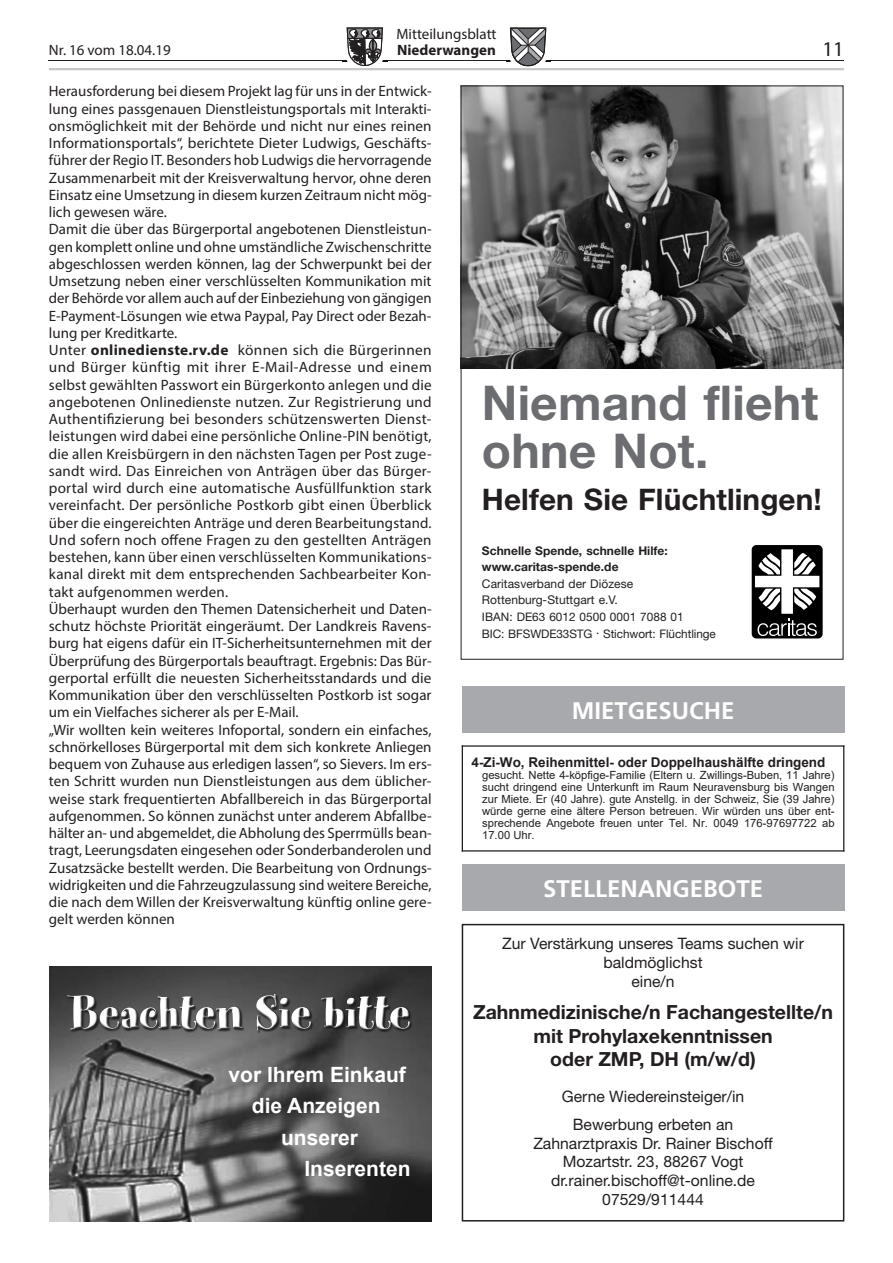
<style>
.page{position:relative;width:893px;height:1263px;background:#fff}
.page>*{position:absolute;margin:0;border:0;box-sizing:border-box;transform-origin:0 0}
.t1{font:700 48px/48px "Helvetica Neue";letter-spacing:.005em;color:#6c6d70}
.t2{font:700 29.7px "Helvetica Neue";letter-spacing:.005em;color:#231f20}
.t3{font:700 24px "Frutiger";color:#fff}
.t4{font:700 24px "Frutiger LT Std";color:#fff}
.t5{font:700 21px "Arial";color:#fff}
.t6{font:700 19.5px/23.4px "Helvetica Neue LT Std";color:#231f20;text-align:center}
.t7{font:700 19.5px "Arial";color:#000}
.t8{font:15.75px/18.9px "Helvetica Neue LT Std";color:#231f20;text-align:center}
.t9{font:15px/17.2px "Myriad Pro";color:#231f20}
.t10{font:700 15px "Myriad Pro";color:#231f20}
.t11{font:700 13.5px "Arial";color:#231f20}
.t12{font:700 12px/16.2px "Helvetica Neue";letter-spacing:.005em;color:#231f20}
.t13{font:12px/16.5px "Helvetica Neue";letter-spacing:.005em;color:#231f20}
.t14{font:11.7px/16.6px "Helvetica Neue";letter-spacing:-.01em;color:#231f20}
.t15{font:11.25px/12px "Arial";color:#231f20;text-align:justify}
.s1{font-weight:700}
</style>
<div class="page">
<hr style="left:49px;top:61px;width:795px;height:1px;background:#231f20">
<img style="left:342px;top:27px;width:45px;height:34px">
<svg style="left:347px;top:28px;width:36px;height:38px"></svg>
<img style="left:506px;top:27px;width:44px;height:40px">
<svg style="left:510px;top:28px;width:36px;height:38px"></svg>
<hr style="left:49px;top:68px;width:795px;height:2px;background:#c7c8ca">
<div style="left:462px;top:686px;width:382px;height:47px;background:#a8a9ad"></div>
<div style="left:462px;top:924px;width:382px;height:297px;border:2px solid #231f20"></div>
<hr style="left:462px;top:850px;width:382px;height:1px;background:#231f20">
<hr style="left:843px;top:745px;width:1px;height:106px;background:#231f20">
<hr style="left:462px;top:745px;width:382px;height:2px;background:#231f20">
<hr style="left:462px;top:745px;width:1px;height:106px;background:#231f20">
<div style="left:462px;top:864px;width:382px;height:47px;background:#a8a9ad"></div>
<img style="left:49px;top:967px;width:383px;height:254px">
<img style="left:67px;top:994px;width:311px;height:37px">
<div style="left:752px;top:545px;width:71px;height:93px;background:#000;border-radius:5px"></div>
<svg style="left:755px;top:549px;width:64px;height:87px"></svg>
<img style="left:463px;top:88px;width:378px;height:280px">
<p class="t9" style="left:396px;top:25px;width:102px">Mitteilungsblatt</p>
<p class="t9" style="left:49px;top:37px;width:198px">Mitteilungsblatt Niederwangen</p>
<p class="t10" style="left:397px;top:41px;width:100px">Niederwangen</p>
<p class="t9" style="left:49px;top:41px;width:123px">Nr. 16 vom 18.04.19</p>
<p class="t9" style="left:49px;top:82px;width:384px">Herausforderung bei diesem Projekt lag für uns in der Entwick&shy;lung eines passgenauen Dienstleistungsportals mit Interakti&shy;onsmöglichkeit mit der Behörde und nicht nur eines reinen Informationsportals“, berichtete Dieter Ludwigs, Geschäfts&shy;führer der Regio IT. Besonders hob Ludwigs die hervorragende Zusammenarbeit mit der Kreisverwaltung hervor, ohne deren Einsatz eine Umsetzung in diesem kurzen Zeitraum nicht mög&shy;lich gewesen wäre.<br>Damit die über das Bürgerportal angebotenen Dienstleistun&shy;gen komplett online und ohne umständliche Zwischenschritte abgeschlossen werden können, lag der Schwerpunkt bei der Umsetzung neben einer verschlüsselten Kommunikation mit der Behörde vor allem auch auf der Einbeziehung von gängigen E-Payment-Lösungen wie etwa Paypal, Pay Direct oder Bezah&shy;lung per Kreditkarte.<br>Unter <span class="s1">onlinedienste.rv.de</span> können sich die Bürgerinnen und Bürger künftig mit ihrer E-Mail-Adresse und einem selbst gewählten Passwort ein Bürgerkonto anlegen und die angebotenen Onlinedienste nutzen. Zur Registrierung und Authentifizierung bei besonders schützenswerten Dienst&shy;leistungen wird dabei eine persönliche Online-PIN benötigt, die allen Kreisbürgern in den nächsten Tagen per Post zuge&shy;sandt wird. Das Einreichen von Anträgen über das Bürger&shy;portal wird durch eine automatische Ausfüllfunktion stark vereinfacht. Der persönliche Postkorb gibt einen Überblick über die eingereichten Anträge und deren Bearbeitungstand.<br>Und sofern noch offene Fragen zu den gestellten Anträgen bestehen, kann über einen verschlüsselten Kommunikations&shy;kanal direkt mit dem entsprechenden Sachbearbeiter Kon&shy;takt aufgenommen werden.<br>Überhaupt wurden den Themen Datensicherheit und Daten&shy;schutz höchste Priorität eingeräumt. Der Landkreis Ravens&shy;burg hat eigens dafür ein IT-Sicherheitsunternehmen mit der Überprüfung des Bürgerportals beauftragt. Ergebnis: Das Bür&shy;gerportal erfüllt die neuesten Sicherheitsstandards und die Kommunikation über den verschlüsselten Postkorb ist sogar um ein Vielfaches sicherer als per E-Mail.<br>„Wir wollten kein weiteres Infoportal, sondern ein einfaches, schnörkelloses Bürgerportal mit dem sich konkrete Anliegen bequem von Zuhause aus erledigen lassen“, so Sievers. Im ers&shy;ten Schritt wurden nun Dienstleistungen aus dem üblicher&shy;weise stark frequentierten Abfallbereich in das Bürgerportal aufgenommen. So können zunächst unter anderem Abfallbe&shy;hälter an- und abgemeldet, die Abholung des Sperrmülls bean&shy;tragt, Leerungsdaten eingesehen oder Sonderbanderolen und Zusatzsäcke bestellt werden. Die Bearbeitung von Ordnungs&shy;widrigkeiten und die Fahrzeugzulassung sind weitere Bereiche, die nach dem Willen der Kreisverwaltung künftig online gere&shy;gelt werden können</p>
<h3 class="t5" style="left:229px;top:1060px;width:179px">vor Ihrem Einkauf</h3>
<h3 class="t5" style="left:252px;top:1092px;width:130px">die Anzeigen</h3>
<h3 class="t5" style="left:281px;top:1123px;width:78px">unserer</h3>
<h3 class="t5" style="left:304px;top:1155px;width:108px">Inserenten</h3>
<h1 class="t1" style="left:482px;top:378px;width:338px">Niemand flieht ohne Not.</h1>
<h2 class="t2" style="left:482px;top:481px;width:341px">Helfen Sie Flüchtlingen!</h2>
<p class="t12" style="left:482px;top:542px;width:187px">Schnelle Spende, schnelle Hilfe: www.caritas-spende.de</p>
<p class="t13" style="left:482px;top:575px;width:153px">Caritasverband der Diözese<br>Rottenburg-Stuttgart e.V.</p>
<p class="t14" style="left:482px;top:608px;width:235px">IBAN: DE63 6012 0500 0001 7088 01<br>BIC: BFSWDE33STG . Stichwort: Flüchtlinge</p>
<h3 class="t4" style="left:572px;top:696px;width:164px">MIETGESUCHE</h3>
<p class="t11" style="left:471px;top:753px;width:355px">4-Zi-Wo, Reihenmittel- oder Doppelhaushälfte dringend</p>
<p class="t15" style="left:482px;top:769px;width:354px">gesucht. Nette 4-köpfige-Familie (Eltern u. Zwillings-Buben, 11 Jahre) sucht dringend eine Unterkunft im Raum Neuravensburg bis Wangen zur Miete. Er (40 Jahre). gute Anstellg. in der Schweiz, Sie (39 Jahre) würde gerne eine ältere Person betreuen. Wir würden uns über ent&shy;sprechende Angebote freuen unter Tel. Nr. 0049 176-97697722 ab 17.00 Uhr.</p>
<h3 class="t3" style="left:543px;top:874px;width:222px">STELLENANGEBOTE</h3>
<p class="t8" style="left:502px;top:934px;width:303px">Zur Verstärkung unseres Teams suchen wir baldmöglichst<br>eine/n</p>
<h3 class="t6" style="left:473px;top:1000px;width:361px">Zahnmedizinische/n Fachangestellte/n mit Prohylaxekenntnissen<br>oder ZMP, DH (m/w/d)</h3>
<h3 class="t7" style="left:479px;top:1078px;width:166px">vor Ihrem Einkauf</h3>
<p class="t8" style="left:562px;top:1083px;width:184px;line-height:27.5px">Gerne Wiedereinsteiger/in<br>Bewerbung erbeten an</p>
<p class="t8" style="left:533px;top:1133px;width:241px">Zahnarztpraxis Dr. Rainer Bischoff<br>Mozartstr. 23, 88267 Vogt dr.rainer.bischoff@t-online.de<br>07529/911444</p>
<h3 class="t7" style="left:479px;top:1140px;width:177px">unserer Inserenten</h3>
</div>
